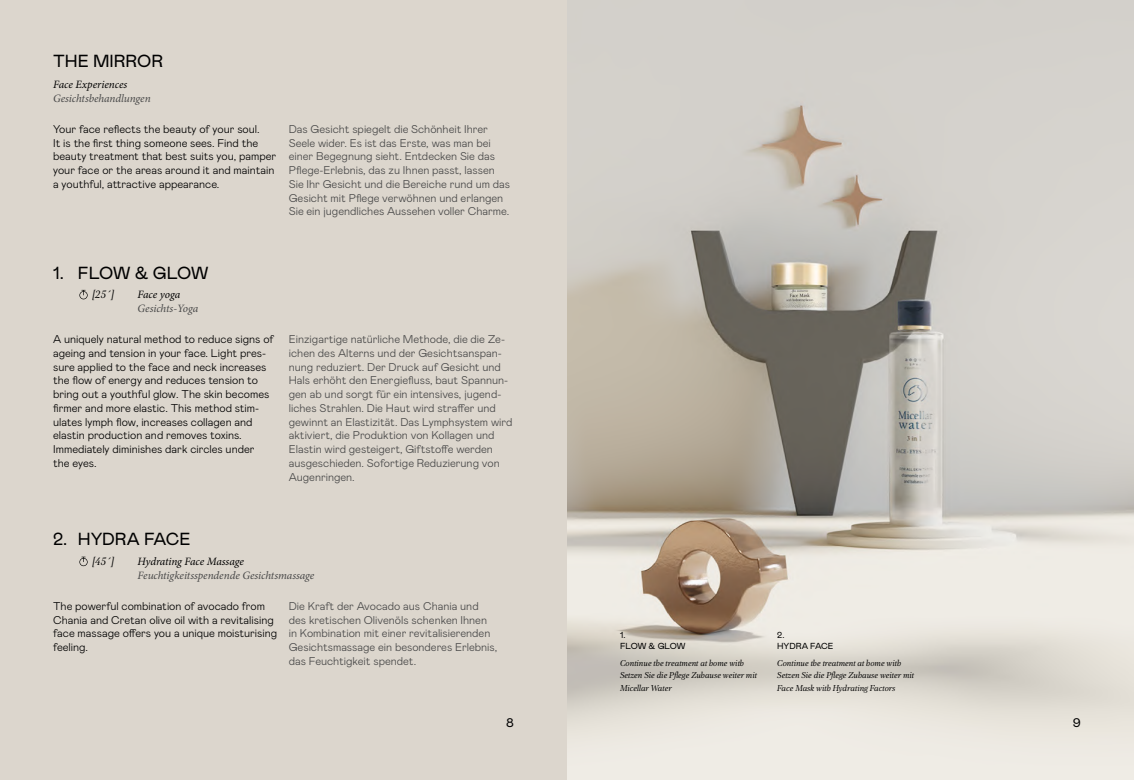
<style>
.page{position:relative;width:1134px;height:780px;background:#fff}
.page>*{position:absolute;margin:0;border:0;box-sizing:border-box;transform-origin:0 0}
.t1{font:17.5px "Mabry Pro";letter-spacing:-.005em;color:#000}
.t2{font:12.5px "Mabry Pro";color:#000;scale:1.07 1}
.t3{font:300 11.25px/13.8px "Mabry Pro";color:#484848}
.t4{font:300 11.25px/13.8px "Mabry Pro";color:#000}
.t5{font:italic 11.25px "Minion Pro";letter-spacing:-.005em;color:#484848}
.t6{font:italic 11.25px "Minion Pro";letter-spacing:-.005em;color:#000}
.t7{font:italic 11.25px "PF Regal Text Pro";color:#000}
.t8{font:italic 8.75px/11.2px "PF Regal Text Pro";color:#000}
.t9{font:8.75px/11.2px "Mabry Pro";letter-spacing:-.005em;color:#000}
</style>
<div class="page">
<img style="left:567px;top:0;width:567px;height:780px">
<div style="left:0;top:0;width:567px;height:780px;background:#dcd6cd"></div>
<svg style="left:79px;top:290px;width:9px;height:9px"></svg>
<svg style="left:79px;top:556px;width:9px;height:10px"></svg>
<h1 class="t1" style="left:53px;top:49px;width:112px">THE MIRROR</h1>
<p class="t6" style="left:53px;top:76px;width:76px">Face Experiences</p>
<p class="t5" style="left:53px;top:90px;width:99px">Gesichtsbehandlungen</p>
<p class="t4" style="left:53px;top:121px;width:225px">Your face reflects the beauty of your soul.<br>It is the first thing someone sees. Find the beauty treatment that best suits you, pamper your face or the areas around it and maintain a youthful, attractive appearance.</p>
<p class="t3" style="left:289px;top:121px;width:223px">Das Gesicht spiegelt die Schönheit Ihrer Seele wider. Es ist das Erste, was man bei einer Begegnung sieht. Entdecken Sie das Pflege-Erlebnis, das zu Ihnen passt, lassen Sie Ihr Gesicht und die Bereiche rund um das Gesicht mit Pflege verwöhnen und erlangen Sie ein jugendliches Aussehen voller Charme.</p>
<h1 class="t1" style="left:53px;top:260px;width:157px">1. FLOW &amp; GLOW</h1>
<p class="t7" style="left:92px;top:289px;width:23px">[25΄]</p>
<p class="t6" style="left:138px;top:287px;width:44px">Face yoga</p>
<p class="t5" style="left:138px;top:300px;width:62px">Gesichts-Yoga</p>
<p class="t4" style="left:53px;top:331px;width:222px">A uniquely natural method to reduce signs of ageing and tension in your face. Light pres&shy;sure applied to the face and neck increases the flow of energy and reduces tension to bring out a youthful glow. The skin becomes firmer and more elastic. This method stim&shy;ulates lymph flow, increases collagen and elastin production and removes toxins.<br>Immediately diminishes dark circles under<br>the eyes.</p>
<p class="t3" style="left:289px;top:331px;width:225px">Einzigartige natürliche Methode, die die Ze&shy;ichen des Alterns und der Gesichtsanspan&shy;nung reduziert. Der Druck auf Gesicht und Hals erhöht den Energiefluss, baut Spannun&shy;gen ab und sorgt für ein intensives, jugend&shy;liches Strahlen. Die Haut wird straffer und gewinnt an Elastizität. Das Lymphsystem wird aktiviert, die Produktion von Kollagen und Elastin wird gesteigert, Giftstoffe werden ausgeschieden. Sofortige Reduzierung von Augenringen.</p>
<h1 class="t1" style="left:53px;top:527px;width:139px">2. HYDRA FACE</h1>
<p class="t7" style="left:92px;top:555px;width:23px">[45΄]</p>
<p class="t6" style="left:138px;top:553px;width:108px">Hydrating Face Massage</p>
<p class="t5" style="left:138px;top:567px;width:178px">Feuchtigkeitsspendende Gesichtsmassage</p>
<p class="t4" style="left:53px;top:598px;width:226px">The powerful combination of avocado from Chania and Cretan olive oil with a revitalising face massage offers you a unique moisturising feeling.</p>
<p class="t3" style="left:289px;top:598px;width:210px">Die Kraft der Avocado aus Chania und des kretischen Olivenöls schenken Ihnen in Kombination mit einer revitalisierenden Gesichtsmassage ein besonderes Erlebnis, das Feuchtigkeit spendet.</p>
<p class="t9" style="left:620px;top:628px;width:67px">1.<br>FLOW &amp; GLOW</p>
<p class="t8" style="left:620px;top:658px;width:138px">Continue the treatment at home with<br>Setzen Sie die Pflege Zuhause weiter mit</p>
<p class="t8" style="left:620px;top:683px;width:53px">Micellar Water</p>
<p class="t9" style="left:777px;top:629px;width:58px">2.<br>HYDRA FACE</p>
<p class="t8" style="left:777px;top:658px;width:138px">Continue the treatment at home with<br>Setzen Sie die Pflege Zuhause weiter mit</p>
<p class="t8" style="left:777px;top:683px;width:120px">Face Mask with Hydrating Factors</p>
<p class="t2" style="left:506px;top:713px;width:9px">8</p>
<p class="t2" style="left:1073px;top:713px;width:9px">9</p>
</div>
